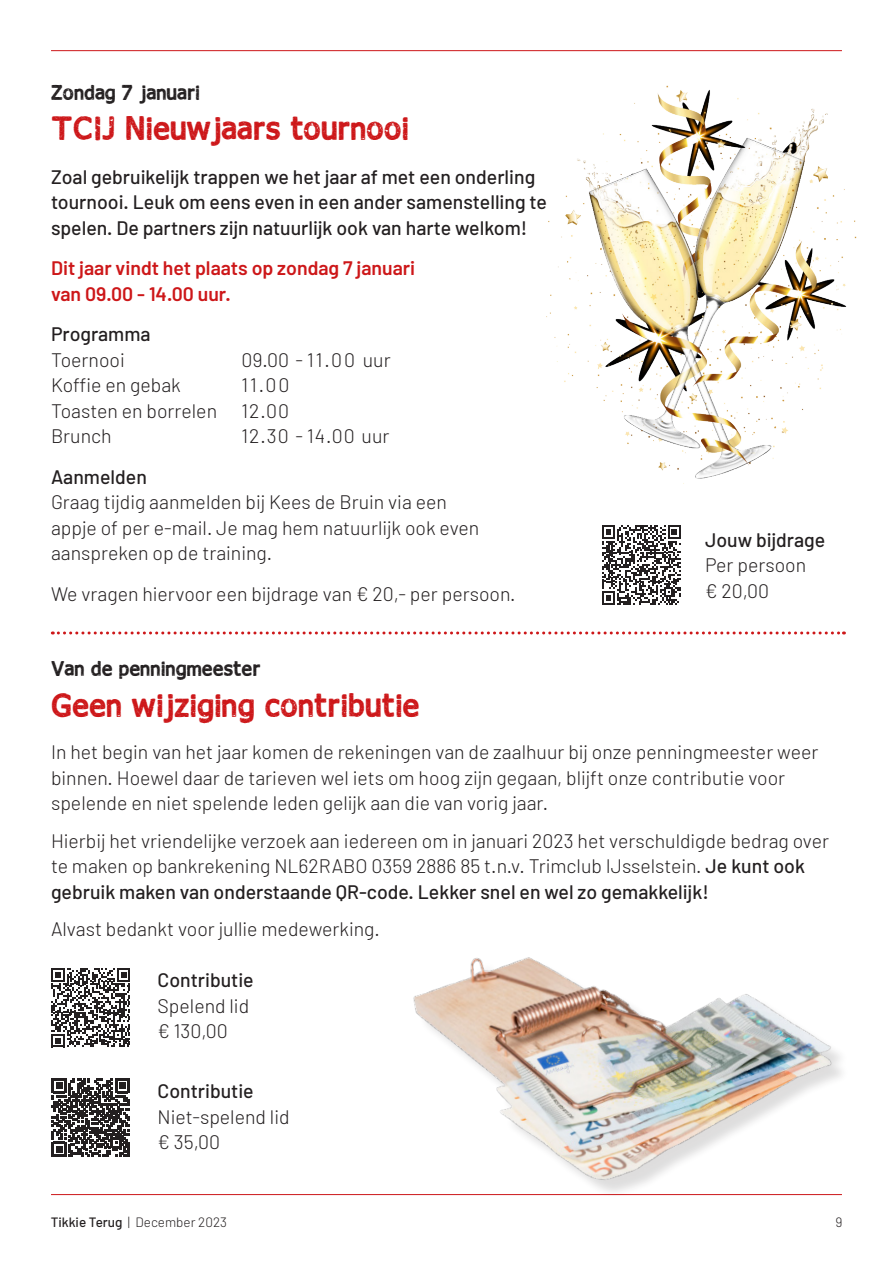
<style>
.page{position:relative;width:893px;height:1263px;background:#fff}
.page>*{position:absolute;margin:0;border:0;box-sizing:border-box;transform-origin:0 0}
.kleine_header{font:33px "Good bye lullaby";color:#cd1719}
.subkop{font:21px "Good bye lullaby";color:#231f20}
.Intro{font:300 19.5px/25.5px "Barlow";color:#231f20}
.Intro-2{font:500 19.5px/25.5px "Barlow";color:#231f20}
.Intro-3{font:600 19.5px/40.5px "Barlow";color:#cd1719}
.Intro-4{font:300 19.5px "Barlow";letter-spacing:.05em;color:#231f20}
.t1{font:300 13.5px "Barlow";color:#231f20}
.s1{font-weight:500;color:#231f20}
.s2{font-weight:500}
</style>
<div class="page">
<hr style="left:51px;top:50px;width:791px;height:1px;background:#cd1719">
<hr style="left:51px;top:1194px;width:791px;height:1px;background:#cd1719">
<svg style="left:52px;top:631px;width:792px;height:3px"></svg>
<img style="left:548px;top:85px;width:308px;height:399px">
<img style="left:373px;top:957px;width:469px;height:239px">
<svg style="left:51px;top:968px;width:79px;height:79px"></svg>
<svg style="left:602px;top:525px;width:79px;height:80px"></svg>
<svg style="left:52px;top:1078px;width:78px;height:78px"></svg>
<p class="subkop" style="left:51px;top:82px;width:151px">Zondag 7 januari</p>
<p class="kleine_header" style="left:51px;top:112px;width:359px">TCIJ Nieuwjaars tournooi</p>
<p class="Intro-2" style="left:51px;top:164px;width:497px">Zoal gebruikelijk trappen we het jaar af met een onderling tournooi. Leuk om eens even in een ander samenstelling te spelen. De partners zijn natuurlijk ook van harte welkom!</p>
<p class="Intro-3" style="left:51px;top:248px;width:366px">Dit jaar vindt het plaats op zondag 7 januari</p>
<p class="Intro-3" style="left:51px;top:273px;width:181px">van 09.00 - 14.00 uur.<br><span class="s1">Programma</span></p>
<p class="Intro" style="left:51px;top:346px;width:75px">Toernooi</p>
<p class="Intro" style="left:242px;top:346px;width:151px">09.00 - 11.00 uur</p>
<p class="Intro" style="left:51px;top:372px;width:131px">Koffie en gebak</p>
<p class="Intro" style="left:242px;top:372px;width:49px">11.00</p>
<p class="Intro" style="left:51px;top:397px;width:168px">Toasten en borrelen</p>
<p class="Intro" style="left:242px;top:397px;width:49px">12.00</p>
<p class="Intro" style="left:51px;top:423px;width:62px">Brunch</p>
<p class="Intro-4" style="left:242px;top:424px;width:149px">12.30 - 14.00 uur</p>
<p class="Intro-2" style="left:51px;top:464px;width:97px">Aanmelden</p>
<p class="Intro" style="left:51px;top:489px;width:430px">Graag tijdig aanmelden bij Kees de Bruin via een appje of per e-mail. Je mag hem natuurlijk ook even</p>
<p class="Intro" style="left:51px;top:540px;width:223px">aanspreken op de training.</p>
<p class="Intro" style="left:51px;top:580px;width:466px">We vragen hiervoor een bijdrage van € 20,- per persoon.</p>
<p class="Intro-2" style="left:705px;top:526px;width:122px">Jouw bijdrage</p>
<p class="Intro" style="left:705px;top:552px;width:103px">Per persoon</p>
<p class="Intro" style="left:705px;top:577px;width:66px">€ 20,00</p>
<p class="subkop" style="left:51px;top:658px;width:211px">Van de penningmeester</p>
<p class="kleine_header" style="left:51px;top:688px;width:370px">Geen wijziging contributie</p>
<p class="Intro" style="left:51px;top:739px;width:769px">In het begin van het jaar komen de rekeningen van de zaalhuur bij onze penningmeester weer binnen. Hoewel daar de tarieven wel iets om hoog zijn gegaan, blijft onze contributie voor spelende en niet spelende leden gelijk aan die van vorig jaar.</p>
<p class="Intro" style="left:51px;top:827px;width:780px">Hierbij het vriendelijke verzoek aan iedereen om in januari 2023 het verschuldigde bedrag over te maken op bankrekening NL62RABO 0359 2886 85 t.n.v. Trimclub IJsselstein. <span class="s2">Je kunt ook gebruik maken van onderstaande QR-code. Lekker snel en wel zo gemakkelijk!</span></p>
<p class="Intro" style="left:51px;top:916px;width:330px">Alvast bedankt voor jullie medewerking.</p>
<p class="Intro-2" style="left:158px;top:967px;width:98px">Contributie</p>
<p class="Intro" style="left:158px;top:992px;width:93px">Spelend lid</p>
<p class="Intro" style="left:158px;top:1018px;width:72px">€ 130,00</p>
<p class="Intro-2" style="left:158px;top:1078px;width:98px">Contributie</p>
<p class="Intro" style="left:158px;top:1103px;width:134px">Niet-spelend lid</p>
<p class="Intro" style="left:158px;top:1129px;width:64px">€ 35,00</p>
<p class="t1" style="left:51px;top:1214px;width:178px"><span class="s2">Tikkie Terug</span> | December 2023</p>
<p class="t1" style="left:835px;top:1214px;width:9px">9</p>
</div>
